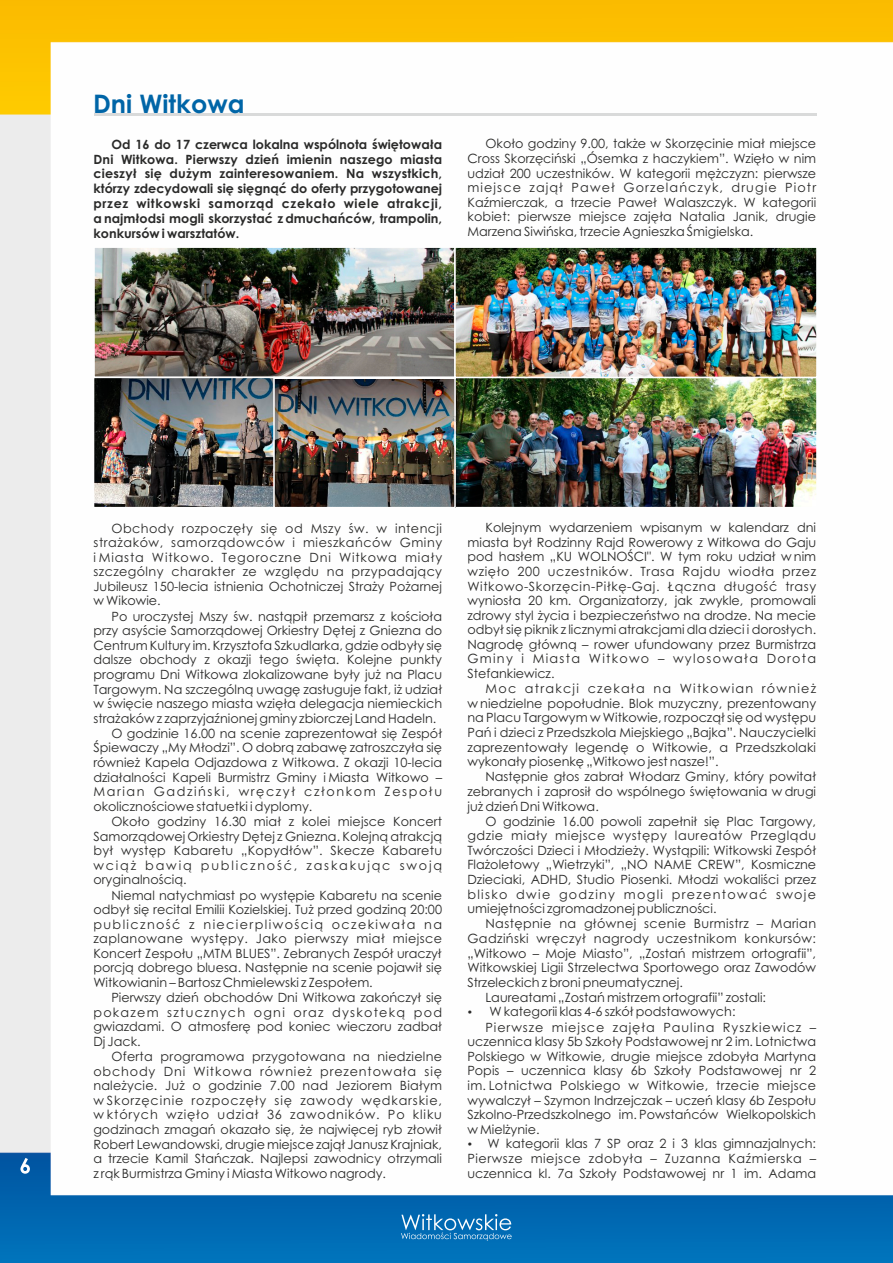
<style>
.page{position:relative;width:893px;height:1263px;background:#fff}
.page>*{position:absolute;margin:0;border:0;box-sizing:border-box;transform-origin:0 0}
.t1{font:700 25.5px "Century Gothic";color:#0065a7}
.t2{font:12.75px/14.5px "Century Gothic";color:#2a2a29;text-align:justify}
.t3{font:700 12.75px/14.9px "Century Gothic";color:#2a2a29;text-align:justify}
.t4{font:12.75px "Century Gothic";letter-spacing:.03em;color:#2a2a29}
.t5{font:12.75px "Century Gothic";letter-spacing:.065em;color:#2a2a29}
.t6{font:12.75px "Century Gothic";letter-spacing:.02em;color:#2a2a29}
.t7{font:12.75px "Century Gothic";letter-spacing:.035em;color:#2a2a29}
.t8{font:12.75px "Century Gothic";letter-spacing:.045em;color:#2a2a29}
.t9{font:12.75px "Century Gothic";letter-spacing:.11em;color:#2a2a29}
.t10{font:12.75px "Century Gothic";letter-spacing:.075em;color:#2a2a29}
.t11{font:12.75px "Century Gothic";letter-spacing:.125em;color:#2a2a29}
.t12{font:12.75px "Century Gothic";letter-spacing:.14em;color:#2a2a29}
.t13{font:12.75px "Century Gothic";letter-spacing:.095em;color:#2a2a29}
</style>
<div class="page">
<img style="left:0;top:0;width:893px;height:1263px">
<svg style="left:401px;top:1214px;width:111px;height:27px;background:#3287c1"></svg>
<svg style="left:20px;top:1158px;width:10px;height:16px"></svg>
<hr style="left:94px;top:113px;width:722px;height:3px;background:#d9dada">
<img style="left:93px;top:246px;width:360px;height:131px">
<img style="left:96px;top:380px;width:176px;height:125px">
<div style="left:93px;top:377px;width:182px;height:131px;border:2px solid #fefefe"></div>
<img style="left:453px;top:379px;width:365px;height:130px">
<img style="left:276px;top:380px;width:177px;height:125px">
<div style="left:273px;top:377px;width:183px;height:131px;border:2px solid #fefefe"></div>
<img style="left:453px;top:246px;width:365px;height:133px">
<h1 class="t1" style="left:93px;top:93px;width:153px">Dni Witkowa</h1>
<p class="t3" style="left:94px;top:138px;width:350px;text-indent:18px">Od 16 do 17 czerwca lokalna wspólnota świętowała Dni Witkowa. Pierwszy dzień imienin naszego miasta cieszył się dużym zainteresowaniem. Na wszystkich, którzy zdecydowali się sięgnąć do oferty przygotowanej przez witkowski samorząd czekało wiele atrakcji, a najmłodsi mogli skorzystać z dmuchańców, trampolin, konkursów i warsztatów.</p>
<p class="t2" style="left:467px;top:138px;width:350px;text-indent:18px">Około godziny 9.00, także w Skorzęcinie miał miejsce Cross Skorzęciński „Ósemka z haczykiem”. Wzięło w nim udział 200 uczestników. W kategorii mężczyzn: pierwsze miejsce zajął Paweł Gorzelańczyk, drugie Piotr Kaźmierczak, a trzecie Paweł Walaszczyk. W kategorii kobiet: pierwsze miejsce zajęła Natalia Janik, drugie Marzena Siwińska, trzecie Agnieszka Śmigielska.</p>
<p class="t2" style="left:93px;top:522px;width:350px;text-indent:18px">Obchody rozpoczęły się od Mszy św. w intencji strażaków, samorządowców i mieszkańców Gminy i Miasta Witkowo. Tegoroczne Dni Witkowa miały szczególny charakter ze względu na przypadający Jubileusz 150-lecia istnienia Ochotniczej Straży Pożarnej w Wikowie.</p>
<p class="t2" style="left:111px;top:610px;width:332px">Po uroczystej Mszy św. nastąpił przemarsz z kościoła</p>
<p class="t2" style="left:93px;top:624px;width:350px">przy asyście Samorządowej Orkiestry Dętej z Gniezna do</p>
<p class="t2" style="left:93px;top:639px;width:350px">Centrum Kultury im. Krzysztofa Szkudlarka, gdzie odbyły się</p>
<p class="t2" style="left:93px;top:654px;width:350px">dalsze obchody z okazji tego święta. Kolejne punkty</p>
<p class="t2" style="left:93px;top:668px;width:350px">programu Dni Witkowa zlokalizowane były już na Placu</p>
<p class="t2" style="left:93px;top:683px;width:350px">Targowym. Na szczególną uwagę zasługuje fakt, iż udział</p>
<p class="t2" style="left:93px;top:697px;width:350px">w święcie naszego miasta wzięła delegacja niemieckich</p>
<p class="t2" style="left:93px;top:712px;width:344px">strażaków z zaprzyjaźnionej gminy zbiorczej Land Hadeln.</p>
<p class="t2" style="left:111px;top:727px;width:332px">O godzinie 16.00 na scenie zaprezentował się Zespół</p>
<p class="t2" style="left:93px;top:742px;width:350px">Śpiewaczy „My Młodzi”. O dobrą zabawę zatroszczyła się</p>
<p class="t2" style="left:93px;top:756px;width:350px">również Kapela Odjazdowa z Witkowa. Z okazji 10-lecia</p>
<p class="t2" style="left:93px;top:771px;width:350px">działalności Kapeli Burmistrz Gminy i Miasta Witkowo –</p>
<p class="t11" style="left:93px;top:787px;width:350px">Marian Gadziński, wręczył członkom Zespołu</p>
<p class="t2" style="left:93px;top:800px;width:221px">okolicznościowe statuetki i dyplomy.</p>
<p class="t2" style="left:111px;top:815px;width:332px">Około godziny 16.30 miał z kolei miejsce Koncert</p>
<p class="t2" style="left:93px;top:830px;width:350px">Samorządowej Orkiestry Dętej z Gniezna. Kolejną atrakcją</p>
<p class="t6" style="left:93px;top:845px;width:350px">był występ Kabaretu „Kopydłów”. Skecze Kabaretu</p>
<p class="t12" style="left:93px;top:860px;width:350px">wciąż bawią publiczność, zaskakując swoją</p>
<p class="t2" style="left:93px;top:873px;width:95px">oryginalnością.</p>
<p class="t2" style="left:111px;top:889px;width:332px">Niemal natychmiast po występie Kabaretu na scenie</p>
<p class="t2" style="left:93px;top:903px;width:350px">odbył się recital Emilii Kozielskiej. Tuż przed godziną 20:00</p>
<p class="t9" style="left:93px;top:919px;width:350px">publiczność z niecierpliwością oczekiwała na</p>
<p class="t7" style="left:93px;top:934px;width:350px">zaplanowane występy. Jako pierwszy miał miejsce</p>
<p class="t2" style="left:93px;top:947px;width:350px">Koncert Zespołu „MTM BLUES”. Zebranych Zespół uraczył</p>
<p class="t2" style="left:93px;top:962px;width:350px">porcją dobrego bluesa. Następnie na scenie pojawił się</p>
<p class="t2" style="left:93px;top:976px;width:281px">Witkowianin – Bartosz Chmielewski z Zespołem.</p>
<p class="t2" style="left:111px;top:991px;width:332px">Pierwszy dzień obchodów Dni Witkowa zakończył się</p>
<p class="t13" style="left:93px;top:1007px;width:350px">pokazem sztucznych ogni oraz dyskoteką pod</p>
<p class="t2" style="left:93px;top:1021px;width:350px">gwiazdami. O atmosferę pod koniec wieczoru zadbał</p>
<p class="t2" style="left:93px;top:1035px;width:49px">Dj Jack.</p>
<p class="t6" style="left:111px;top:1051px;width:332px">Oferta programowa przygotowana na niedzielne</p>
<p class="t5" style="left:93px;top:1066px;width:350px">obchody Dni Witkowa również prezentowała się</p>
<p class="t2" style="left:93px;top:1079px;width:350px">należycie. Już o godzinie 7.00 nad Jeziorem Białym</p>
<p class="t5" style="left:93px;top:1095px;width:350px">w Skorzęcinie rozpoczęły się zawody wędkarskie,</p>
<p class="t5" style="left:93px;top:1110px;width:350px">w których wzięło udział 36 zawodników. Po kliku</p>
<p class="t2" style="left:93px;top:1123px;width:350px">godzinach zmagań okazało się, że najwięcej ryb złowił</p>
<p class="t2" style="left:93px;top:1138px;width:350px">Robert Lewandowski, drugie miejsce zajął Janusz Krajniak,</p>
<p class="t2" style="left:93px;top:1152px;width:350px">a trzecie Kamil Stańczak. Najlepsi zawodnicy otrzymali</p>
<p class="t2" style="left:93px;top:1167px;width:294px">z rąk Burmistrza Gminy i Miasta Witkowo nagrody.</p>
<p class="t2" style="left:467px;top:521px;width:350px;text-indent:18px">Kolejnym wydarzeniem wpisanym w kalendarz dni miasta był Rodzinny Rajd Rowerowy z Witkowa do Gaju pod hasłem „KU WOLNOŚCI". W tym roku udział w nim wzięło 200 uczestników. Trasa Rajdu wiodła przez Witkowo-Skorzęcin-Piłkę-Gaj. Łączna długość trasy wyniosła 20 km. Organizatorzy, jak zwykle, promowali zdrowy styl życia i bezpieczeństwo na drodze. Na mecie odbył się piknik z licznymi atrakcjami dla dzieci i dorosłych.<br>Nagrodę główną – rower ufundowany przez Burmistrza Gminy i Miasta Witkowo – wylosowała Dorota Stefankiewicz.</p>
<p class="t2" style="left:467px;top:682px;width:350px;text-indent:18px">Moc atrakcji czekała na Witkowian również w niedzielne popołudnie. Blok muzyczny, prezentowany na Placu Targowym w Witkowie, rozpoczął się od występu Pań i dzieci z Przedszkola Miejskiego „Bajka”. Nauczycielki zaprezentowały legendę o Witkowie, a Przedszkolaki wykonały piosenkę „Witkowo jest nasze!”.</p>
<p class="t2" style="left:467px;top:771px;width:350px;text-indent:18px">Następnie głos zabrał Włodarz Gminy, który powitał zebranych i zaprosił do wspólnego świętowania w drugi już dzień Dni Witkowa.</p>
<p class="t2" style="left:467px;top:815px;width:350px;text-indent:18px">O godzinie 16.00 powoli zapełnił się Plac Targowy, gdzie miały miejsce występy laureatów Przeglądu Twórczości Dzieci i Młodzieży. Wystąpili: Witkowski Zespół Flażoletowy „Wietrzyki”, „NO NAME CREW”, Kosmiczne Dzieciaki, ADHD, Studio Piosenki. Młodzi wokaliści przez blisko dwie godziny mogli prezentować swoje umiejętności zgromadzonej publiczności.</p>
<p class="t4" style="left:485px;top:919px;width:332px">Następnie na głównej scenie Burmistrz – Marian</p>
<p class="t4" style="left:467px;top:933px;width:350px">Gadziński wręczył nagrody uczestnikom konkursów:</p>
<p class="t2" style="left:467px;top:947px;width:350px">„Witkowo – Moje Miasto”, „Zostań mistrzem ortografii”,</p>
<p class="t2" style="left:467px;top:961px;width:350px">Witkowskiej Ligii Strzelectwa Sportowego oraz Zawodów</p>
<p class="t2" style="left:467px;top:976px;width:217px">Strzeleckich z broni pneumatycznej.</p>
<p class="t2" style="left:485px;top:991px;width:282px">Laureatami „Zostań mistrzem ortografii” zostali:</p>
<p class="t2" style="left:489px;top:1006px;width:248px">W kategorii klas 4-6 szkół podstawowych:</p>
<p class="t10" style="left:485px;top:1022px;width:332px">Pierwsze miejsce zajęła Paulina Ryszkiewicz –</p>
<p class="t2" style="left:467px;top:1035px;width:350px">uczennica klasy 5b Szkoły Podstawowej nr 2 im. Lotnictwa</p>
<p class="t2" style="left:467px;top:1050px;width:350px">Polskiego w Witkowie, drugie miejsce zdobyła Martyna</p>
<p class="t2" style="left:467px;top:1065px;width:350px">Popis – uczennica klasy 6b Szkoły Podstawowej nr 2</p>
<p class="t4" style="left:467px;top:1080px;width:350px">im. Lotnictwa Polskiego w Witkowie, trzecie miejsce</p>
<p class="t2" style="left:467px;top:1094px;width:350px">wywalczył – Szymon Indrzejczak – uczeń klasy 6b Zespołu</p>
<p class="t2" style="left:467px;top:1108px;width:350px">Szkolno-Przedszkolnego im. Powstańców Wielkopolskich</p>
<p class="t2" style="left:467px;top:1123px;width:74px">w Mielżynie.</p>
<p class="t2" style="left:487px;top:1137px;width:330px">W kategorii klas 7 SP oraz 2 i 3 klas gimnazjalnych:</p>
<p class="t8" style="left:467px;top:1153px;width:350px">Pierwsze miejsce zdobyła – Zuzanna Kaźmierska –</p>
<p class="t2" style="left:467px;top:1167px;width:350px">uczennica kl. 7a Szkoły Podstawowej nr 1 im. Adama</p>
</div>
